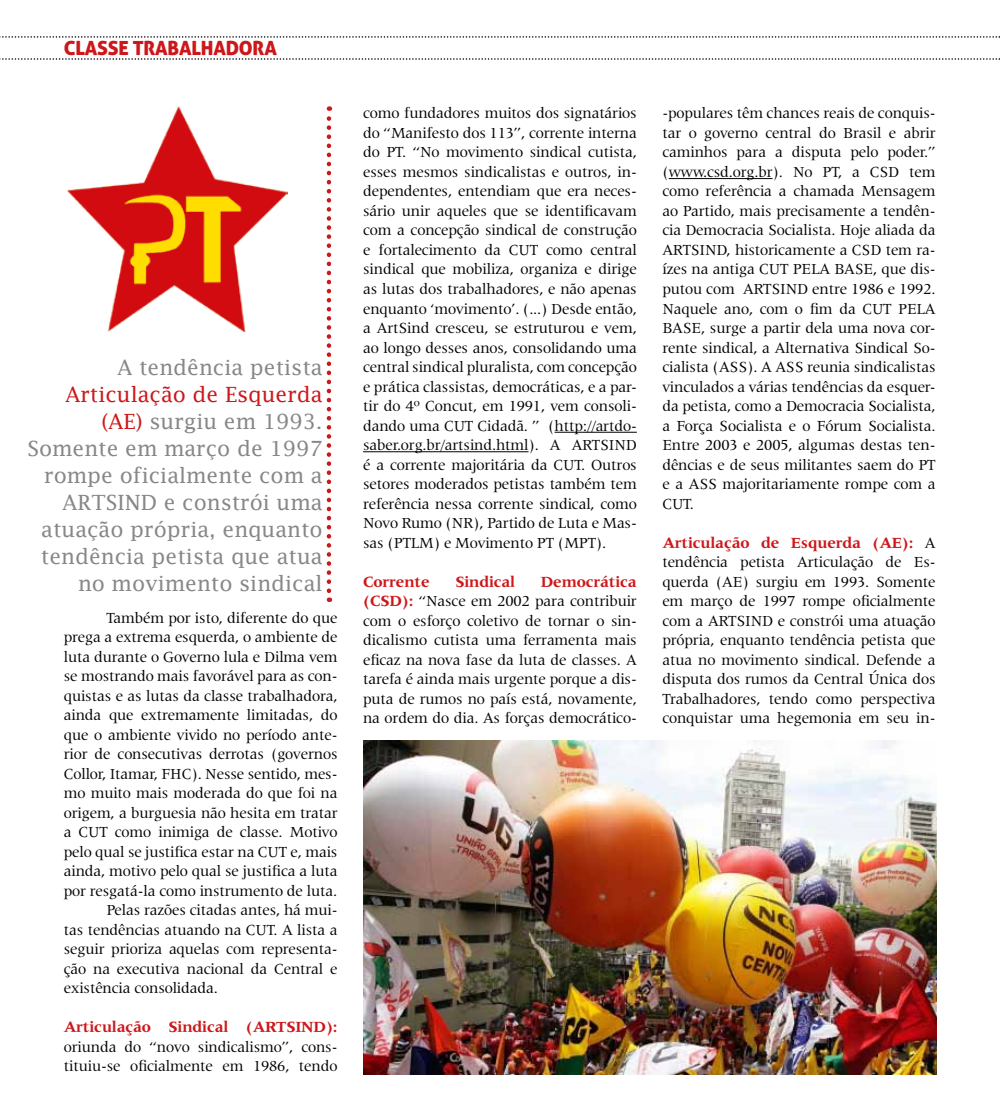
<style>
.page{position:relative;width:1000px;height:1116px;background:#fff}
.page>*{position:absolute;margin:0;border:0;box-sizing:border-box;transform-origin:0 0}
.t1{font:21px/27px "Lucida Fax";color:#878787;text-align:right}
.t2{font:19.5px "Aller Display";letter-spacing:-.01em;color:#cd171a}
.t3{font:15.75px/19.5px "Latin 725 BT";letter-spacing:-.01em;color:#000;text-align:justify}
.t4{font:700 15.75px "Latin 725 BT";letter-spacing:-.01em;color:#cd171a}
.s1{color:#cd171a}
.s2{font-weight:700;color:#cd171a}
</style>
<div class="page">
<hr style="left:554px;top:432px;width:82px;height:1px;background:#000">
<hr style="left:363px;top:451px;width:165px;height:1px;background:#000">
<hr style="left:668px;top:178px;width:104px;height:1px;background:#000">
<svg style="left:0;top:36px;width:999px;height:2px"></svg>
<svg style="left:0;top:58px;width:999px;height:2px"></svg>
<img style="left:67px;top:106px;width:220px;height:226px">
<svg style="left:326px;top:106px;width:5px;height:484px"></svg>
<img style="left:363px;top:740px;width:572px;height:334px">
<p class="t2" style="left:64px;top:35px;width:214px">CLASSE TRABALHADORA</p>
<h1 class="t1" style="left:117px;top:353px;width:206px">A tendência petista</h1>
<h1 class="t1" style="left:27px;top:380px;width:296px"><span class="s1">Articulação de Esquerda (AE)</span> surgiu em 1993.<br>Somente em março de 1997 rompe oficialmente com a<br>ARTSIND e constrói uma atuação própria, enquanto tendência petista que atua no movimento sindical</h1>
<p class="t3" style="left:106px;top:607px;width:232px">Também por isto, diferente do que</p>
<p class="t3" style="left:64px;top:627px;width:275px">prega a extrema esquerda, o ambiente de</p>
<p class="t3" style="left:64px;top:646px;width:275px">luta durante o Governo lula e Dilma vem</p>
<p class="t3" style="left:64px;top:666px;width:275px">se mostrando mais favorável para as con-</p>
<p class="t3" style="left:64px;top:685px;width:275px">quistas e as lutas da classe trabalhadora,</p>
<p class="t3" style="left:64px;top:705px;width:275px">ainda que extremamente limitadas, do</p>
<p class="t3" style="left:64px;top:724px;width:275px">que o ambiente vivido no período ante-</p>
<p class="t3" style="left:64px;top:744px;width:275px">rior de consecutivas derrotas (governos</p>
<p class="t3" style="left:64px;top:763px;width:275px">Collor, Itamar, FHC). Nesse sentido, mes-</p>
<p class="t3" style="left:64px;top:783px;width:275px">mo muito mais moderada do que foi na</p>
<p class="t3" style="left:64px;top:802px;width:275px">origem, a burguesia não hesita em tratar</p>
<p class="t3" style="left:64px;top:822px;width:275px">a CUT como inimiga de classe. Motivo</p>
<p class="t3" style="left:64px;top:841px;width:275px">pelo qual se justifica estar na CUT e, mais</p>
<p class="t3" style="left:64px;top:861px;width:275px">ainda, motivo pelo qual se justifica a luta</p>
<p class="t3" style="left:64px;top:880px;width:275px">por resgatá-la como instrumento de luta.</p>
<p class="t3" style="left:106px;top:900px;width:232px">Pelas razões citadas antes, há mui-</p>
<p class="t3" style="left:64px;top:919px;width:275px">tas tendências atuando na CUT. A lista a</p>
<p class="t3" style="left:64px;top:939px;width:275px">seguir prioriza aquelas com representa-</p>
<p class="t3" style="left:64px;top:958px;width:275px">ção na executiva nacional da Central e</p>
<p class="t3" style="left:64px;top:978px;width:156px">existência consolidada.</p>
<p class="t4" style="left:64px;top:1018px;width:275px">Articulação Sindical (ARTSIND):</p>
<p class="t3" style="left:64px;top:1036px;width:275px">oriunda do “novo sindicalismo”, cons&shy;tituiu-se oficialmente em 1986, tendo</p>
<p class="t3" style="left:363px;top:103px;width:275px">como fundadores muitos dos signatários do “Manifesto dos 113”, corrente interna do PT. “No movimento sindical cutista, esses mesmos sindicalistas e outros, in&shy;dependentes, entendiam que era neces&shy;sário unir aqueles que se identificavam com a concepção sindical de construção e fortalecimento da CUT como central sindical que mobiliza, organiza e dirige as lutas dos trabalhadores, e não apenas enquanto ‘movimento’. (...) Desde então, a ArtSind cresceu, se estruturou e vem, ao longo desses anos, consolidando uma central sindical pluralista, com concepção e prática classistas, democráticas, e a par&shy;tir do 4º Concut, em 1991, vem consoli&shy;dando uma CUT Cidadã. ” (http://artdo&shy;saber.org.br/artsind.html). A ARTSIND é a corrente majoritária da CUT. Outros setores moderados petistas também tem referência nessa corrente sindical, como Novo Rumo (NR), Partido de Luta e Mas&shy;sas (PTLM) e Movimento PT (MPT).</p>
<p class="t4" style="left:363px;top:572px;width:68px">Corrente</p>
<p class="t4" style="left:455px;top:572px;width:61px">Sindical</p>
<p class="t3" style="left:363px;top:571px;width:275px;text-indent:178px"><span class="s2">Democrática (CSD):</span> “Nasce em 2002 para contribuir com o esforço coletivo de tornar o sin&shy;dicalismo cutista uma ferramenta mais eficaz na nova fase da luta de classes. A tarefa é ainda mais urgente porque a dis&shy;puta de rumos no país está, novamente, na ordem do dia. As forças democrático-</p>
<p class="t3" style="left:662px;top:103px;width:275px">-populares têm chances reais de conquis&shy;tar o governo central do Brasil e abrir caminhos para a disputa pelo poder.” (www.csd.org.br). No PT, a CSD tem como referência a chamada Mensagem ao Partido, mais precisamente a tendên&shy;cia Democracia Socialista. Hoje aliada da ARTSIND, historicamente a CSD tem ra&shy;ízes na antiga CUT PELA BASE, que dis&shy;putou com ARTSIND entre 1986 e 1992.<br>Naquele ano, com o fim da CUT PELA BASE, surge a partir dela uma nova cor&shy;rente sindical, a Alternativa Sindical So&shy;cialista (ASS). A ASS reunia sindicalistas vinculados a várias tendências da esquer&shy;da petista, como a Democracia Socialista, a Força Socialista e o Fórum Socialista.<br>Entre 2003 e 2005, algumas destas ten&shy;dências e de seus militantes saem do PT e a ASS majoritariamente rompe com a CUT.</p>
<p class="t3" style="left:662px;top:532px;width:275px"><span class="s2">Articulação de Esquerda (AE):</span> A tendência petista Articulação de Es&shy;querda (AE) surgiu em 1993. Somente em março de 1997 rompe oficialmente com a ARTSIND e constrói uma atuação própria, enquanto tendência petista que atua no movimento sindical. Defende a disputa dos rumos da Central Única dos Trabalhadores, tendo como perspectiva conquistar uma hegemonia em seu in-</p>
</div>
